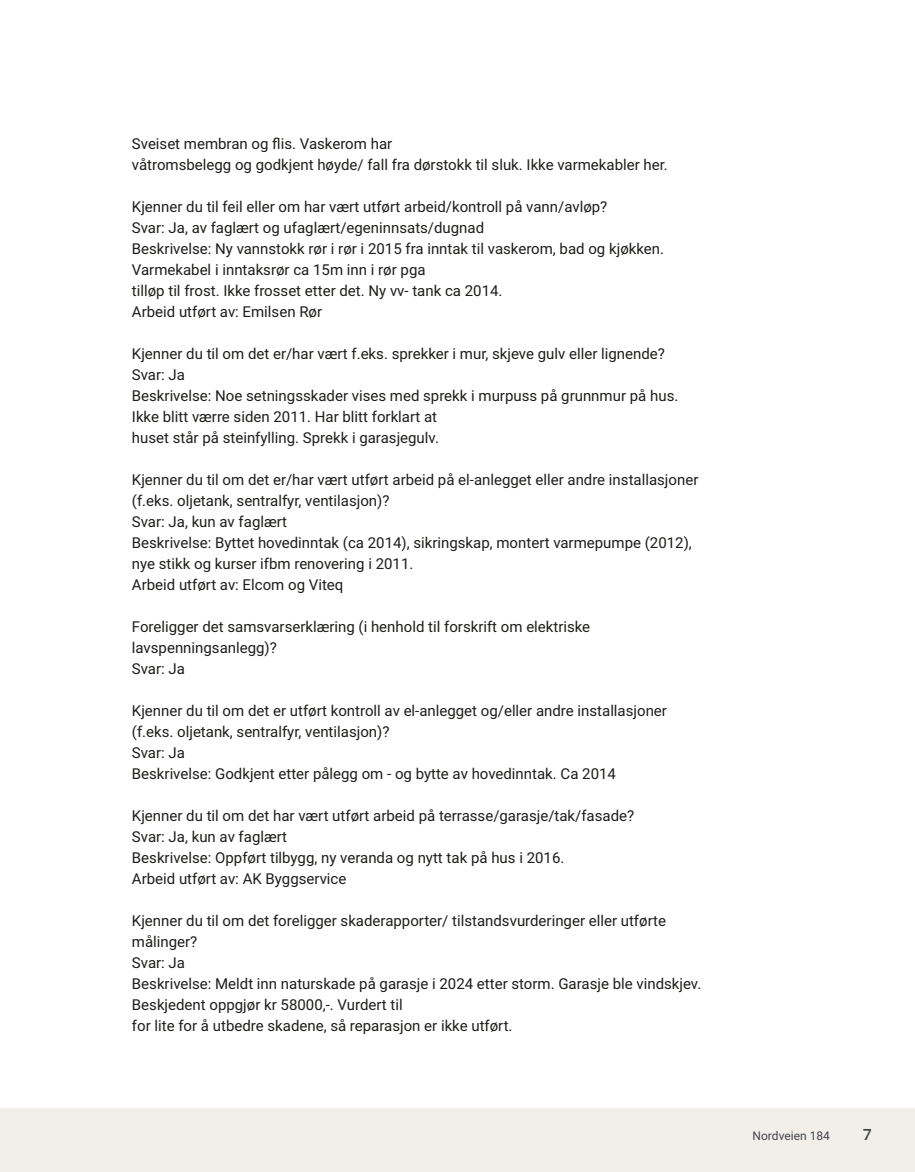
<style>
.page{position:relative;width:915px;height:1172px;background:#fff}
.page>*{position:absolute;margin:0;border:0;box-sizing:border-box;transform-origin:0 0}
.t1{font:700 18px "Arya";color:#414749}
.t2{font:15px/21px "Roboto Vitec";color:#1d1d1b}
.t3{font:12px "Roboto Vitec";color:#414749}
</style>
<div class="page">
<div style="left:0;top:1108px;width:914px;height:64px;background:#f2eeea"></div>
<p class="t2" style="left:132px;top:132px;width:537px">Sveiset membran og flis. Vaskerom har<br>våtromsbelegg og godkjent høyde/ fall fra dørstokk til sluk. Ikke varmekabler her.</p>
<p class="t2" style="left:132px;top:195px;width:533px">Kjenner du til feil eller om har vært utført arbeid/kontroll på vann/avløp?<br>Svar: Ja, av faglært og ufaglært/egeninnsats/dugnad<br>Beskrivelse: Ny vannstokk rør i rør i 2015 fra inntak til vaskerom, bad og kjøkken.<br>Varmekabel i inntaksrør ca 15m inn i rør pga<br>tilløp til frost. Ikke frosset etter det. Ny vv‑ tank ca 2014.<br>Arbeid utført av: Emilsen Rør</p>
<p class="t2" style="left:132px;top:342px;width:547px">Kjenner du til om det er/har vært f.eks. sprekker i mur, skjeve gulv eller lignende?<br>Svar: Ja<br>Beskrivelse: Noe setningsskader vises med sprekk i murpuss på grunnmur på hus.<br>Ikke blitt værre siden 2011. Har blitt forklart at<br>huset står på steinfylling. Sprekk i garasjegulv.</p>
<p class="t2" style="left:132px;top:468px;width:567px">Kjenner du til om det er/har vært utført arbeid på el‑anlegget eller andre installasjoner (f.eks. oljetank, sentralfyr, ventilasjon)?<br>Svar: Ja, kun av faglært<br>Beskrivelse: Byttet hovedinntak (ca 2014), sikringskap, montert varmepumpe (2012), nye stikk og kurser ifbm renovering i 2011.<br>Arbeid utført av: Elcom og Viteq</p>
<p class="t2" style="left:132px;top:615px;width:459px">Foreligger det samsvarserklæring (i henhold til forskrift om elektriske lavspenningsanlegg)?<br>Svar: Ja</p>
<p class="t2" style="left:132px;top:699px;width:536px">Kjenner du til om det er utført kontroll av el‑anlegget og/eller andre installasjoner (f.eks. oljetank, sentralfyr, ventilasjon)?<br>Svar: Ja<br>Beskrivelse: Godkjent etter pålegg om ‑ og bytte av hovedinntak. Ca 2014</p>
<p class="t2" style="left:132px;top:804px;width:503px">Kjenner du til om det har vært utført arbeid på terrasse/garasje/tak/fasade?<br>Svar: Ja, kun av faglært<br>Beskrivelse: Oppført tilbygg, ny veranda og nytt tak på hus i 2016.<br>Arbeid utført av: AK Byggservice</p>
<p class="t2" style="left:132px;top:909px;width:570px">Kjenner du til om det foreligger skaderapporter/ tilstandsvurderinger eller utførte målinger?<br>Svar: Ja<br>Beskrivelse: Meldt inn naturskade på garasje i 2024 etter storm. Garasje ble vindskjev.<br>Beskjedent oppgjør kr 58000,‑. Vurdert til<br>for lite for å utbedre skadene, så reparasjon er ikke utført.</p>
<p class="t3" style="left:752px;top:1127px;width:79px">Nordveien 184</p>
<p class="t1" style="left:862px;top:1123px;width:11px">7</p>
</div>
